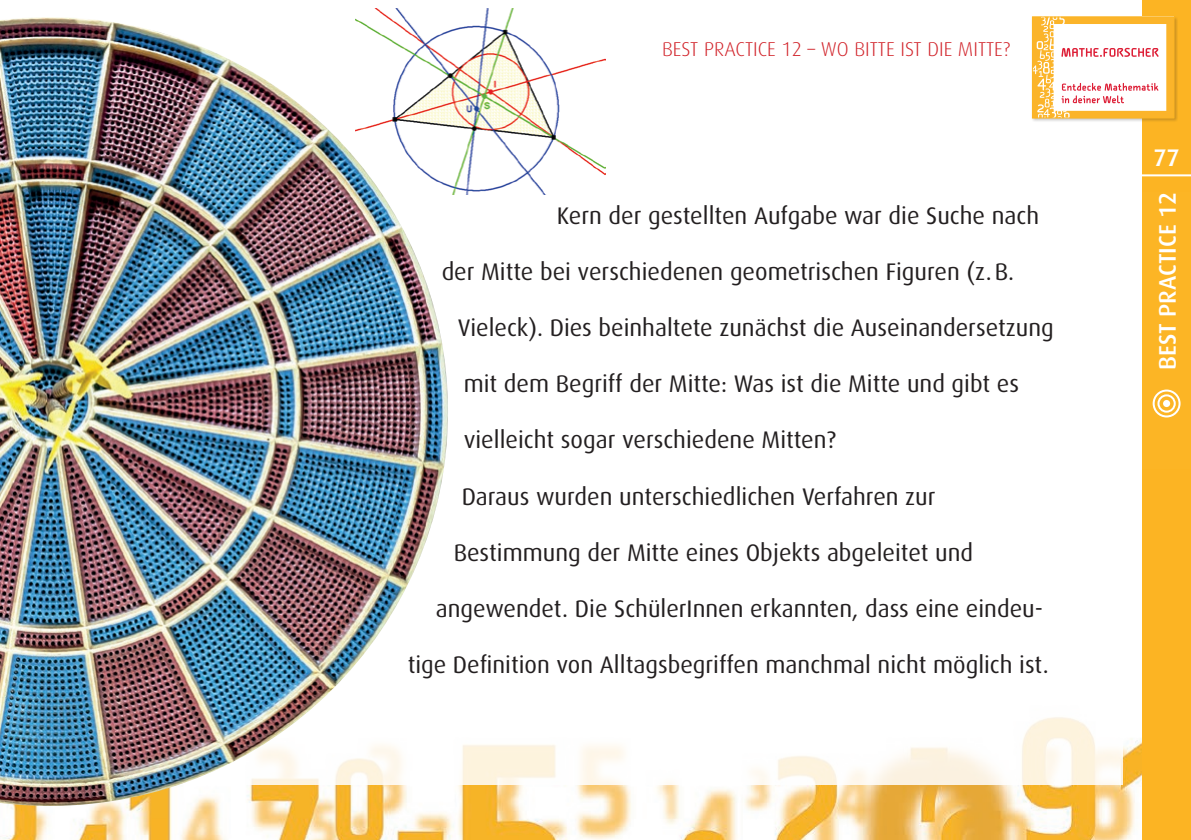
<style>
.page{position:relative;width:1191px;height:840px;background:#fff}
.page>*{position:absolute;margin:0;border:0;box-sizing:border-box;transform-origin:0 0}
.t1{font:24px "Dax";color:#231f20}
.t2{font:500 24px "Dax";color:#fff}
.t3{font:300 20px "Dax";color:#d1232a}
</style>
<div class="page">
<img style="left:0;top:738px;width:1142px;height:101px">
<div style="left:0;top:28px;width:1123px;height:756px;background:#fff"></div>
<div style="left:1142px;top:0;width:49px;height:839px;background:#fcb423"></div>
<hr style="left:1136px;top:174px;width:55px;height:2px;background:#fff">
<img style="left:375px;top:9px;width:230px;height:186px">
<img style="left:0;top:17px;width:448px;height:788px">
<div style="left:1031px;top:16px;width:147px;height:107px;background:#231f20;opacity:.25"></div>
<svg style="left:1034px;top:19px;width:138px;height:97px"></svg>
<div style="left:1032px;top:17px;width:142px;height:101px;border:1px solid #fcb423"></div>
<div style="left:1152px;top:389px;width:28px;height:28px;border:2px solid #fff;border-radius:50%"></div>
<div style="left:1157px;top:394px;width:18px;height:18px;border:2px solid #fff;border-radius:50%"></div>
<div style="left:1163px;top:400px;width:7px;height:7px;background:#fff;border-radius:50%"></div>
<p class="t3" style="left:662px;top:38px;width:350px">BEST PRACTICE 12 – WO BITTE IST DIE MITTE?</p>
<p class="t1" style="left:557px;top:202px;width:484px">Kern der gestellten Aufgabe war die Suche nach</p>
<p class="t1" style="left:442px;top:258px;width:574px">der Mitte bei verschiedenen geometrischen Figuren (z.B.</p>
<p class="t1" style="left:458px;top:314px;width:597px">Vieleck). Dies beinhaltete zunächst die Auseinandersetzung</p>
<p class="t1" style="left:464px;top:370px;width:557px">mit dem Begriff der Mitte: Was ist die Mitte und gibt es</p>
<p class="t1" style="left:464px;top:426px;width:374px">vielleicht sogar verschiedene Mitten?</p>
<p class="t1" style="left:462px;top:482px;width:475px">Daraus wurden unterschiedlichen Verfahren zur</p>
<p class="t1" style="left:454px;top:538px;width:521px">Bestimmung der Mitte eines Objekts abgeleitet und</p>
<p class="t1" style="left:436px;top:594px;width:609px">angewendet. Die SchülerInnen erkannten, dass eine eindeu-</p>
<p class="t1" style="left:408px;top:650px;width:643px">tige Definition von Alltagsbegriffen manchmal nicht möglich ist.</p>
<p class="t2" style="left:1153px;top:144px;width:28px">77</p>
<p class="t2" style="left:1147px;top:267px;width:77px;rotate:-90deg">RUBRIK</p>
<p class="t2" style="left:1154px;top:369px;width:179px;rotate:-90deg">BEST PRACTICE 12</p>
</div>
